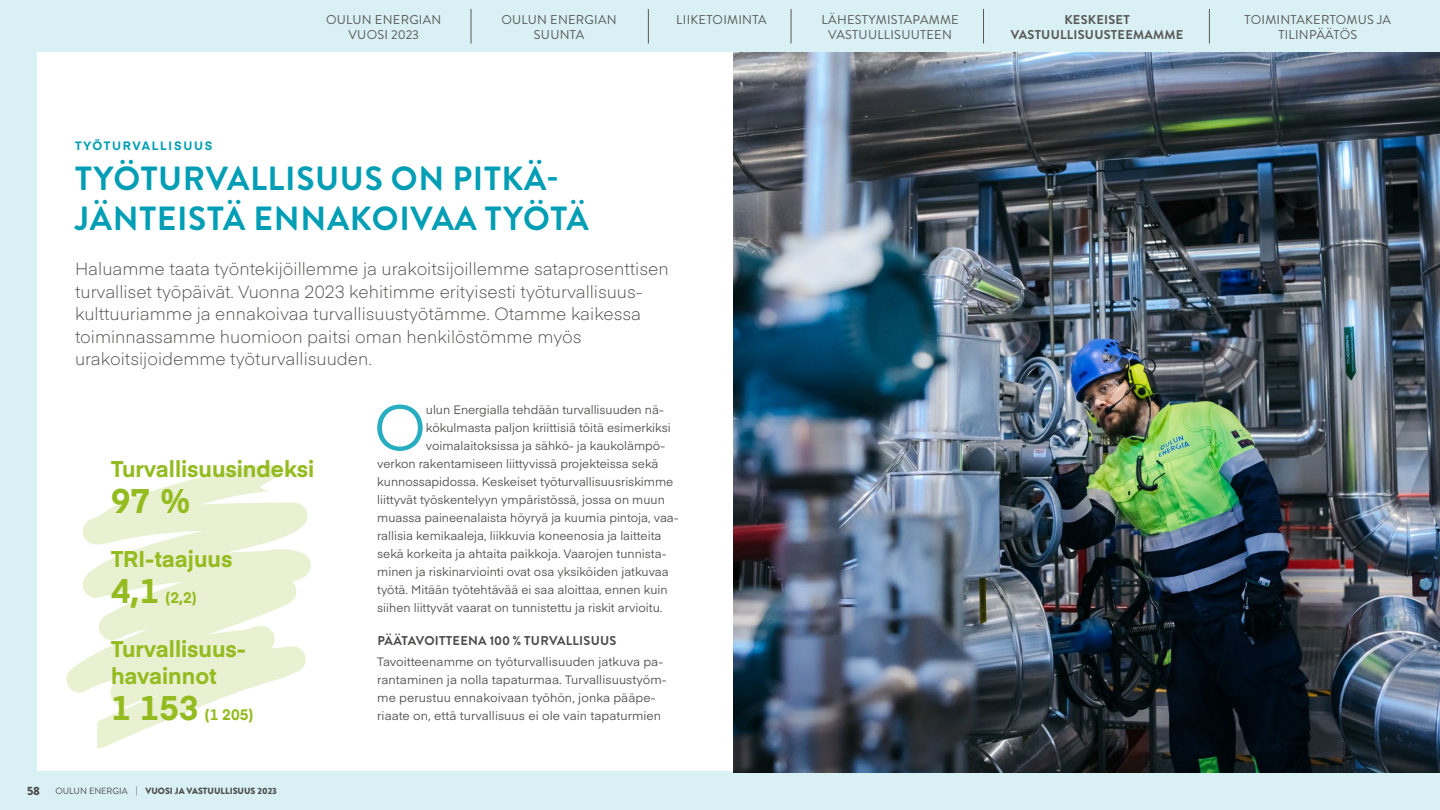
<style>
.page{position:relative;width:1440px;height:810px;background:#fff}
.page>*{position:absolute;margin:0;border:0;box-sizing:border-box;transform-origin:0 0}
.Leipis_anfangi{font:62.7px "Eina 01";color:#26adc0}
.leipis_alku{font:700 33.75px "Eina 01";color:#94bb20}
.t1{font:700 33.53px/40px "Brandon Grotesque";letter-spacing:.02em;color:#009eb5}
.leipis_alku-2{font:700 22.5px/27px "Eina 01";color:#94bb20}
.ingressi{font:300 17.25px/22.5px "Eina 01";color:#4a4a49}
.leipis_alku-3{font:700 15px "Eina 01";color:#94bb20}
.t2{font:12.75px/15.3px "Brandon Grotesque";letter-spacing:.02em;color:#575756;text-align:center}
.Väliotsikko{font:700 12.75px "Brandon Grotesque";letter-spacing:.02em;color:#4a4a49}
.t3{font:700 12.75px/15.3px "Brandon Grotesque";letter-spacing:.02em;color:#575756;text-align:center}
.Leipis_anfangi-2{font:12px "Eina 01";color:#4a4a49}
.leipis_alku-4{font:12px/18px "Eina 01";letter-spacing:.005em;color:#4a4a49}
.yläotsikko{font:700 12px "Eina 01";letter-spacing:.15em;color:#009eb5}
.t4{font:900 12px "Brandon Grotesque";color:#4a4a49}
.t5{font:900 9px "Brandon Grotesque";color:#4a4a49}
.s1{font-weight:400}
</style>
<div class="page">
<div style="left:1px;top:0;width:1439px;height:810px;background:#d9f0f4"></div>
<div style="left:38px;top:52px;width:1364px;height:719px;background:#fff"></div>
<svg style="left:0;top:457px;width:311px;height:353px"></svg>
<img style="left:734px;top:53px;width:706px;height:719px">
<hr style="left:471px;top:9px;width:1px;height:35px;background:#575756">
<hr style="left:648px;top:9px;width:1px;height:35px;background:#575756">
<hr style="left:791px;top:9px;width:1px;height:35px;background:#575756">
<hr style="left:983px;top:9px;width:1px;height:35px;background:#575756">
<hr style="left:1209px;top:9px;width:1px;height:35px;background:#575756">
<p class="t2" style="left:326px;top:12px;width:117px">OULUN ENERGIAN<br>VUOSI 2023</p>
<p class="t2" style="left:501px;top:12px;width:117px">OULUN ENERGIAN<br>SUUNTA</p>
<p class="t2" style="left:676px;top:12px;width:92px">LIIKETOIMINTA</p>
<p class="t2" style="left:821px;top:12px;width:139px">LÄHESTYMISTAPAMME<br>VASTUULLISUUTEEN</p>
<p class="t3" style="left:1011px;top:12px;width:174px">KESKEISET<br>VASTUULLISUUSTEEMAMME</p>
<p class="t2" style="left:1245px;top:12px;width:148px">TOIMINTAKERTOMUS JA<br>TILINPÄÄTÖS</p>
<p class="yläotsikko" style="left:75px;top:137px;width:139px">TYÖTURVALLISUUS</p>
<h2 class="t1" style="left:75px;top:159px;width:515px">TYÖTURVALLISUUS ON PITKÄ-<br>JÄNTEISTÄ ENNAKOIVAA TYÖTÄ</h2>
<p class="ingressi" style="left:75px;top:256px;width:595px">Haluamme taata työntekijöillemme ja urakoitsijoillemme sataprosenttisen turvalliset työpäivät. Vuonna 2023 kehitimme erityisesti työturvallisuus&shy;kulttuuriamme ja ennakoivaa turvallisuustyötämme. Otamme kaikessa toiminnassamme huomioon paitsi oman henkilöstömme myös urakoitsijoidemme työturvallisuuden.</p>
<p class="Leipis_anfangi" style="left:374px;top:381px;width:53px">O</p>
<p class="Leipis_anfangi-2" style="left:426px;top:401px;width:239px">ulun Energialla tehdään turvallisuuden nä-</p>
<p class="Leipis_anfangi-2" style="left:426px;top:419px;width:247px">kökulmasta paljon kriittisiä töitä esimerkiksi</p>
<p class="Leipis_anfangi-2" style="left:426px;top:437px;width:241px">voimalaitoksissa ja sähkö- ja kaukolämpö-</p>
<p class="Leipis_anfangi-2" style="left:377px;top:455px;width:283px">verkon rakentamiseen liittyvissä projekteissa sekä</p>
<p class="Leipis_anfangi-2" style="left:377px;top:473px;width:298px">kunnossapidossa. Keskeiset työturvallisuusriskimme</p>
<p class="Leipis_anfangi-2" style="left:377px;top:491px;width:289px">liittyvät työskentelyyn ympäristössä, jossa on muun</p>
<p class="Leipis_anfangi-2" style="left:377px;top:509px;width:303px">muassa paineenalaista höyryä ja kuumia pintoja, vaa-</p>
<p class="Leipis_anfangi-2" style="left:377px;top:527px;width:286px">rallisia kemikaaleja, liikkuvia koneenosia ja laitteita</p>
<p class="Leipis_anfangi-2" style="left:377px;top:545px;width:291px">sekä korkeita ja ahtaita paikkoja. Vaarojen tunnista-</p>
<p class="Leipis_anfangi-2" style="left:377px;top:563px;width:293px">minen ja riskinarviointi ovat osa yksiköiden jatkuvaa</p>
<p class="Leipis_anfangi-2" style="left:377px;top:581px;width:292px">työtä. Mitään työtehtävää ei saa aloittaa, ennen kuin</p>
<p class="Leipis_anfangi-2" style="left:377px;top:599px;width:287px">siihen liittyvät vaarat on tunnistettu ja riskit arvioitu.</p>
<p class="Väliotsikko" style="left:377px;top:632px;width:241px">PÄÄTAVOITTEENA 100 % TURVALLISUUS</p>
<p class="leipis_alku-4" style="left:377px;top:652px;width:291px">Tavoitteenamme on työturvallisuuden jatkuva pa&shy;rantaminen ja nolla tapaturmaa. Turvallisuustyöm&shy;me perustuu ennakoivaan työhön, jonka pääpe&shy;riaate on, että turvallisuus ei ole vain tapaturmien</p>
<p class="leipis_alku-2" style="left:111px;top:454px;width:205px">Turvallisuusindeksi</p>
<p class="leipis_alku" style="left:111px;top:476px;width:82px">97 %</p>
<p class="leipis_alku-2" style="left:111px;top:544px;width:123px">TRI-taajuus</p>
<p class="leipis_alku" style="left:111px;top:566px;width:50px">4,1</p>
<p class="leipis_alku-3" style="left:165px;top:587px;width:34px">(2,2)</p>
<p class="leipis_alku-2" style="left:111px;top:634px;width:137px">Turvallisuus&shy;havainnot</p>
<p class="leipis_alku" style="left:111px;top:683px;width:89px">1 153</p>
<p class="leipis_alku-3" style="left:204px;top:704px;width:51px">(1 205)</p>
<p class="t4" style="left:27px;top:782px;width:15px">58</p>
<p class="t5" style="left:56px;top:784px;width:223px"><span class="s1">OULUN ENERGIA |</span> VUOSI JA VASTUULLISUUS 2023</p>
</div>
